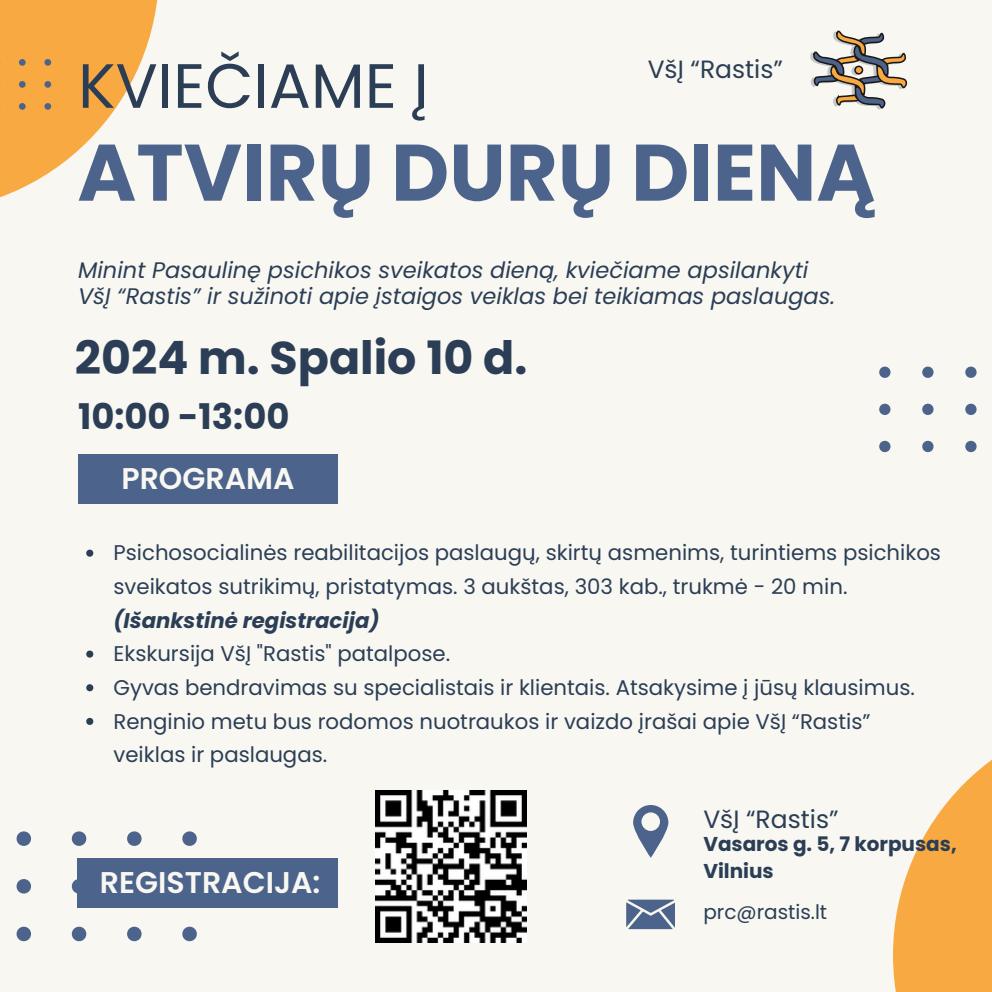
<style>
.page{position:relative;width:992px;height:992px;background:#f8f7f1}
.page>*{position:absolute;margin:0;border:0;box-sizing:border-box;transform-origin:0 0}
.t1{font:700 80px "Poppins";color:#4c638b}
.t2{font:62.5px "Poppins";color:#2b3e56}
.t3{font:700 46px "Poppins";color:#2b3e56}
.t4{font:700 35.25px "Poppins";color:#2b3e56}
.t5{font:600 30px "Poppins";color:#f8f7f1}
.t6{font:25px "Poppins";color:#2b3e56}
.t7{font:italic 22.5px/26.2px "Poppins";color:#2b3e56}
.t8{font:21.25px/33.8px "Poppins";color:#2b3e56}
.t9{font:700 20px "Poppins";color:#2b3e56}
.t10{font:20px "Poppins";color:#2b3e56}
.s1{font-weight:700;font-style:italic}
</style>
<div class="page">
<div style="left:77px;top:858px;width:261px;height:50px;background:#4c638b"></div>
<div style="left:78px;top:454px;width:260px;height:50px;background:#4c638b"></div>
<svg style="left:17px;top:831px;width:14px;height:15px"></svg>
<svg style="left:72px;top:831px;width:14px;height:15px"></svg>
<svg style="left:127px;top:831px;width:15px;height:15px"></svg>
<svg style="left:182px;top:831px;width:15px;height:15px"></svg>
<svg style="left:17px;top:879px;width:14px;height:14px"></svg>
<svg style="left:72px;top:879px;width:5px;height:14px"></svg>
<svg style="left:17px;top:927px;width:14px;height:14px"></svg>
<svg style="left:72px;top:927px;width:14px;height:14px"></svg>
<svg style="left:127px;top:927px;width:15px;height:14px"></svg>
<svg style="left:182px;top:927px;width:15px;height:14px"></svg>
<svg style="left:0;top:0;width:158px;height:198px;fill:#f8a941"></svg>
<svg style="left:19px;top:59px;width:7px;height:7px"></svg>
<svg style="left:44px;top:59px;width:7px;height:7px"></svg>
<svg style="left:19px;top:81px;width:7px;height:7px"></svg>
<svg style="left:44px;top:81px;width:7px;height:7px"></svg>
<svg style="left:19px;top:103px;width:7px;height:7px"></svg>
<svg style="left:44px;top:103px;width:7px;height:7px"></svg>
<svg style="left:810px;top:30px;width:98px;height:80px"></svg>
<svg style="left:893px;top:760px;width:99px;height:232px;fill:#f8a941"></svg>
<img style="left:375px;top:791px;width:152px;height:151px">
<svg style="left:633px;top:805px;width:35px;height:53px"></svg>
<svg style="left:626px;top:900px;width:49px;height:29px"></svg>
<svg style="left:86px;top:550px;width:7px;height:7px"></svg>
<svg style="left:86px;top:650px;width:7px;height:8px"></svg>
<svg style="left:86px;top:684px;width:7px;height:7px"></svg>
<svg style="left:86px;top:718px;width:7px;height:7px"></svg>
<svg style="left:879px;top:367px;width:11px;height:11px"></svg>
<svg style="left:922px;top:367px;width:11px;height:11px"></svg>
<svg style="left:965px;top:367px;width:11px;height:11px"></svg>
<svg style="left:879px;top:404px;width:11px;height:11px"></svg>
<svg style="left:922px;top:404px;width:11px;height:11px"></svg>
<svg style="left:965px;top:404px;width:11px;height:11px"></svg>
<svg style="left:879px;top:441px;width:11px;height:11px"></svg>
<svg style="left:922px;top:441px;width:11px;height:11px"></svg>
<svg style="left:965px;top:441px;width:11px;height:11px"></svg>
<h6 class="t2" style="left:78px;top:42px;width:352px">KVIEČIAME Į</h6>
<h3 class="t1" style="left:77px;top:117px;width:799px">ATVIRŲ DURŲ DIENĄ</h3>
<h4 class="t6" style="left:648px;top:52px;width:137px">VšĮ “Rastis”</h4>
<p class="t7" style="left:78px;top:257px;width:759px">Minint Pasaulinę psichikos sveikatos dieną, kviečiame apsilankyti<br>VšĮ “Rastis” ir sužinoti apie įstaigos veiklas bei teikiamas paslaugas.</p>
<p class="t3" style="left:75px;top:326px;width:454px">2024 m. Spalio 10 d.</p>
<p class="t4" style="left:78px;top:392px;width:213px">10:00 -13:00</p>
<p class="t5" style="left:122px;top:458px;width:175px">PROGRAMA</p>
<p class="t8" style="left:113px;top:536px;width:829px">Psichosocialinės reabilitacijos paslaugų, skirtų asmenims, turintiems psichikos sveikatos sutrikimų, pristatymas. 3 aukštas, 303 kab., trukmė - 20 min. <span class="s1">(Išankstinė registracija)</span></p>
<h2 class="t8" style="left:113px;top:637px;width:338px">Ekskursija VšĮ "Rastis" patalpose.</h2>
<h6 class="t8" style="left:113px;top:670px;width:803px">Gyvas bendravimas su specialistais ir klientais. Atsakysime į jūsų klausimus.</h6>
<h1 class="t8" style="left:113px;top:704px;width:758px">Renginio metu bus rodomos nuotraukos ir vaizdo įrašai apie VšĮ “Rastis” veiklas ir paslaugas.</h1>
<h5 class="t5" style="left:100px;top:862px;width:222px">REGISTRACIJA:</h5>
<p class="t6" style="left:703px;top:801px;width:137px">VšĮ “Rastis”</p>
<p class="t9" style="left:703px;top:830px;width:255px">Vasaros g. 5, 7 korpusas,</p>
<p class="t9" style="left:703px;top:857px;width:72px">Vilnius</p>
<h6 class="t10" style="left:703px;top:898px;width:125px">prc@rastis.lt</h6>
</div>
